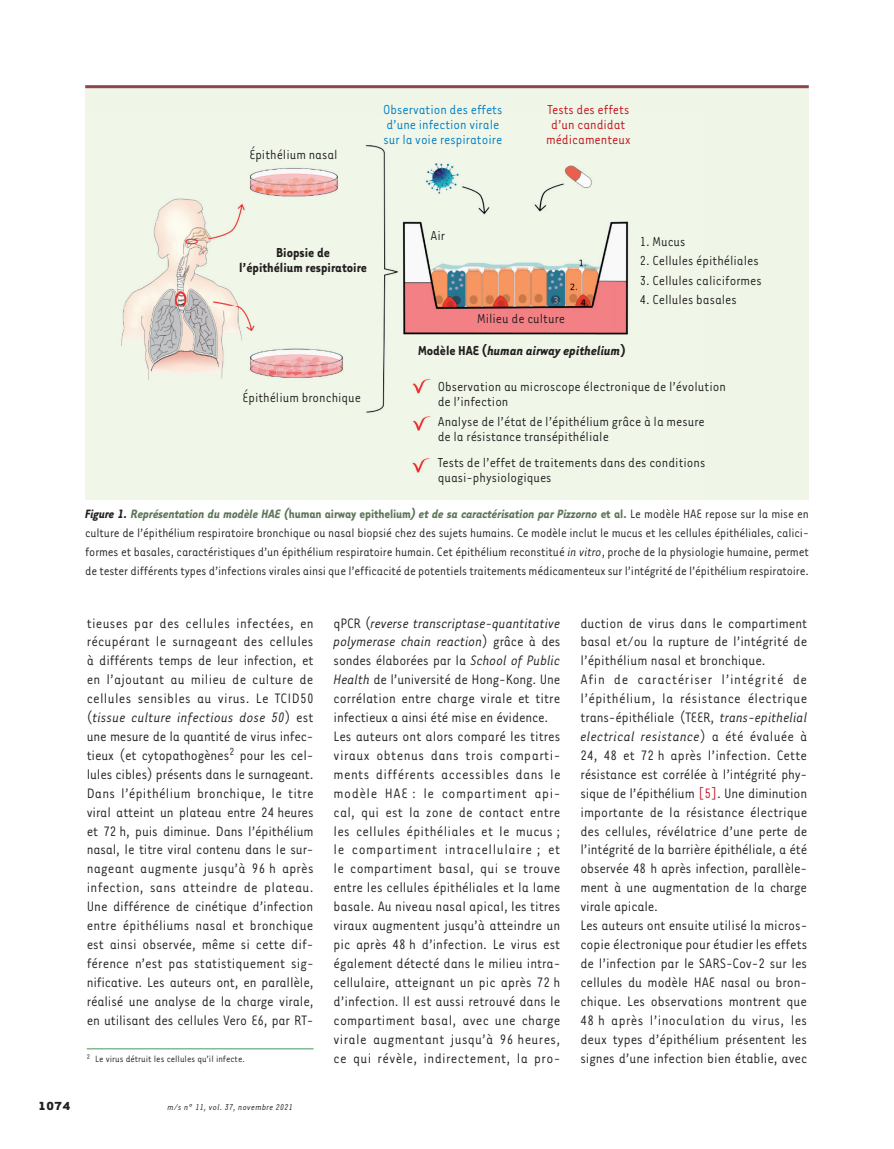
<style>
.page{position:relative;width:894px;height:1149px;background:#fff}
.page>*{position:absolute;margin:0;border:0;box-sizing:border-box;transform-origin:0 0}
.t1{font:15.75px/18.9px "Tarzana Narrow";color:#231f20}
.t2{font:15px/15px "Tarzana Narrow";color:#231f20}
.t3{font:15px/15px "Tarzana Narrow";color:#007cc2}
.t4{font:15px/15px "Tarzana Narrow";color:#c4121a;text-align:center}
.t5{font:700 15px/15px "Tarzana Narrow";color:#231f20;text-align:center}
.t6{font:italic 700 15px "Tarzana Narrow";color:#231f20}
.t7{font:13.95px/18.9px "Tarzana Narrow";letter-spacing:-.01em;color:#231f20;text-align:justify}
.t8{font:700 13.5px "Tarzana Wide";color:#231f20}
.t9{font:10.5px "Tarzana Narrow";color:#231f20}
.t10{font:italic 9.75px "Tarzana Narrow";letter-spacing:.025em;color:#231f20}
.s1{font-style:normal}
.s2{font-weight:700;font-style:italic}
.s3{font-weight:700;font-style:italic;color:#5f7659}
.s4{font-weight:700;color:#5f7659}
.s5{font-style:italic}
.s6{color:#bf182a}
</style>
<div class="page">
<hr style="left:87px;top:1047px;width:226px;height:2px;background:#84ba95">
<div style="left:85px;top:85px;width:723px;height:414px;background:#eff6e8"></div>
<img style="left:121px;top:145px;width:508px;height:328px">
<hr style="left:85px;top:85px;width:723px;height:3px;background:#8d454f">
<p class="t2" style="left:249px;top:146px;width:90px">Épithélium nasal</p>
<p class="t3" style="left:383px;top:102px;width:121px">Observation des effets d’une infection virale sur la voie respiratoire</p>
<p class="t4" style="left:546px;top:102px;width:86px">Tests des effets d’un candidat médicamenteux</p>
<p class="t5" style="left:239px;top:244px;width:129px">Biopsie de<br>l’épithélium respiratoire</p>
<p class="t2" style="left:242px;top:389px;width:120px">Épithélium bronchique</p>
<p class="t2" style="left:430px;top:227px;width:16px">Air</p>
<p class="t2" style="left:477px;top:310px;width:89px">Milieu de culture</p>
<p class="t2" style="left:639px;top:233px;width:47px">1. Mucus</p>
<p class="t2" style="left:639px;top:253px;width:120px">2. Cellules épithéliales</p>
<p class="t2" style="left:639px;top:272px;width:123px">3. Cellules caliciformes</p>
<p class="t2" style="left:639px;top:292px;width:98px">4. Cellules basales</p>
<p class="t6" style="left:418px;top:341px;width:209px"><span class="s1">Modèle HAE (</span>human airway epithelium<span class="s1">)</span></p>
<p class="t2" style="left:437px;top:378px;width:289px">Observation au microscope électronique de l’évolution de l’infection</p>
<p class="t2" style="left:437px;top:413px;width:268px">Analyse de l’état de l’épithélium grâce à la mesure de la résistance transépithéliale</p>
<p class="t2" style="left:437px;top:454px;width:269px">Tests de l’effet de traitements dans des conditions quasi-physiologiques</p>
<p class="t7" style="left:85px;top:504px;width:724px"><span class="s2">Figure 1.</span> <span class="s3">Représentation du modèle HAE (</span><span class="s4">human airway epithelium</span><span class="s3">) et de sa caractérisation par Pizzorno</span> <span class="s4">et al.</span> Le modèle HAE repose sur la mise en culture de l’épithélium respiratoire bronchique ou nasal biopsié chez des sujets humains. Ce modèle inclut le mucus et les cellules épithéliales, calici&shy;formes et basales, caractéristiques d’un épithélium respiratoire humain. Cet épithélium reconstitué <span class="s5">in vitro</span>, proche de la physiologie humaine, permet de tester différents types d’infections virales ainsi que l’efficacité de potentiels traitements médicamenteux sur l’intégrité de l’épithélium respiratoire.</p>
<p class="t1" style="left:87px;top:612px;width:228px;text-align:justify">tieuses par des cellules infectées, en récupérant le surnageant des cellules à différents temps de leur infection, et en l’ajoutant au milieu de culture de cellules sensibles au virus. Le TCID50 (<span class="s5">tissue culture infectious dose 50</span>) est une mesure de la quantité de virus infec&shy;tieux (et cytopathogènes<sup>2</sup> pour les cel&shy;lules cibles) présents dans le surnageant.<br>Dans l’épithélium bronchique, le titre viral atteint un plateau entre 24 heures et 72 h, puis diminue. Dans l’épithélium nasal, le titre viral contenu dans le sur&shy;nageant augmente jusqu’à 96 h après infection, sans atteindre de plateau.<br>Une différence de cinétique d’infection entre épithéliums nasal et bronchique est ainsi observée, même si cette dif&shy;férence n’est pas statistiquement sig&shy;nificative. Les auteurs ont, en parallèle, réalisé une analyse de la charge virale, en utilisant des cellules Vero E6, par RT-</p>
<p class="t9" style="left:87px;top:1052px;width:160px"><sup>2</sup> Le virus détruit les cellules qu’il infecte.</p>
<p class="t8" style="left:38px;top:1097px;width:34px">1074</p>
<p class="t10" style="left:167px;top:1100px;width:127px">m/s n° 11, vol. 37, novembre 2021</p>
<p class="t1" style="left:333px;top:612px;width:228px">qPCR (<span class="s5">reverse transcriptase-quantitative polymerase chain reaction</span>) grâce à des sondes élaborées par la <span class="s5">School of Public Health</span> de l’université de Hong-Kong. Une corrélation entre charge virale et titre infectieux a ainsi été mise en évidence.<br>Les auteurs ont alors comparé les titres viraux obtenus dans trois comparti&shy;ments différents accessibles dans le modèle HAE : le compartiment api&shy;cal, qui est la zone de contact entre les cellules épithéliales et le mucus ; le compartiment intracellulaire ; et le compartiment basal, qui se trouve entre les cellules épithéliales et la lame basale. Au niveau nasal apical, les titres viraux augmentent jusqu’à atteindre un pic après 48 h d’infection. Le virus est également détecté dans le milieu intra&shy;cellulaire, atteignant un pic après 72 h d’infection. Il est aussi retrouvé dans le compartiment basal, avec une charge virale augmentant jusqu’à 96 heures, ce qui révèle, indirectement, la pro-</p>
<p class="t1" style="left:580px;top:612px;width:228px">duction de virus dans le compartiment basal et/ou la rupture de l’intégrité de l’épithélium nasal et bronchique.<br>Afin de caractériser l’intégrité de l’épithélium, la résistance électrique trans-épithéliale (TEER, <span class="s5">trans-epithelial electrical resistance</span>) a été évaluée à 24, 48 et 72 h après l’infection. Cette résistance est corrélée à l’intégrité phy&shy;sique de l’épithélium <span class="s6">[5]</span>. Une diminution importante de la résistance électrique des cellules, révélatrice d’une perte de l’intégrité de la barrière épithéliale, a été observée 48 h après infection, parallèle&shy;ment à une augmentation de la charge virale apicale.<br>Les auteurs ont ensuite utilisé la micros&shy;copie électronique pour étudier les effets de l’infection par le SARS-Cov-2 sur les cellules du modèle HAE nasal ou bron&shy;chique. Les observations montrent que 48 h après l’inoculation du virus, les deux types d’épithélium présentent les signes d’une infection bien établie, avec</p>
</div>
